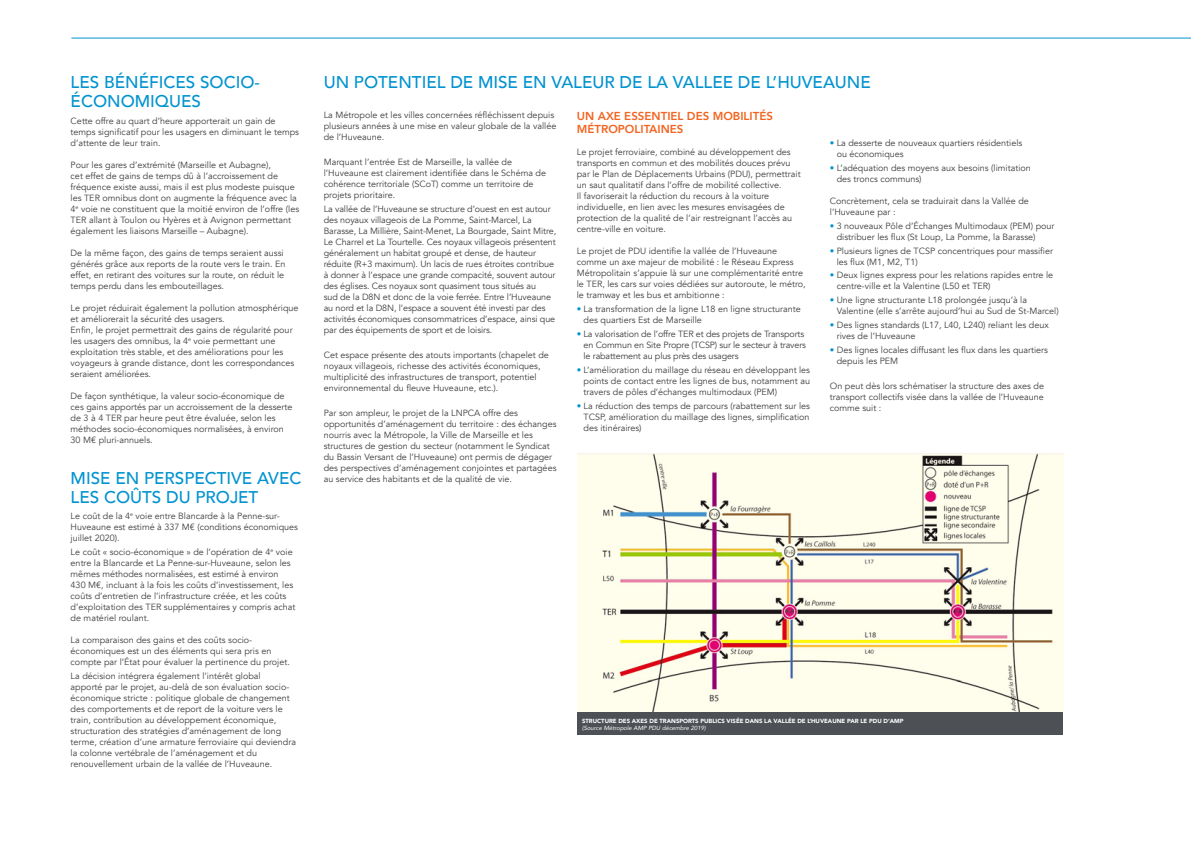
<style>
.page{position:relative;width:1191px;height:842px;background:#fff}
.page>*{position:absolute;margin:0;border:0;box-sizing:border-box;transform-origin:0 0}
.t1{font:500 17px/19px "Avenir";color:#0093d0}
.sous_sous_titre{font:800 11.5px/13px "Avenir";color:#f36421}
.t2{font:9px/11px "Avenir";color:#3e3e3f}
.legende{font:900 5.9px/7.1px "Avenir";color:#fff}
.s1{color:#0093d0}
.s2{font-weight:400;font-style:italic}
</style>
<div class="page">
<img style="left:577px;top:454px;width:486px;height:258px">
<div style="left:577px;top:712px;width:486px;height:23px;background:#4d5156"></div>
<hr style="left:71px;top:38px;width:1120px;height:1px;background:#0093d0">
<p class="t1" style="left:71px;top:72px;width:191px">LES BÉNÉFICES SOCIO-<br>ÉCONOMIQUES</p>
<p class="t2" style="left:71px;top:115px;width:230px">Cette offre au quart d’heure apporterait un gain de temps significatif pour les usagers en diminuant le temps d’attente de leur train.</p>
<p class="t2" style="left:71px;top:159px;width:230px">Pour les gares d’extrémité (Marseille et Aubagne),<br>cet effet de gains de temps dû à l’accroissement de fréquence existe aussi, mais il est plus modeste puisque les TER omnibus dont on augmente la fréquence avec la 4<sup>e</sup> voie ne constituent que la moitié environ de l’offre (les TER allant à Toulon ou Hyères et à Avignon permettant également les liaisons Marseille – Aubagne).</p>
<p class="t2" style="left:71px;top:247px;width:216px">De la même façon, des gains de temps seraient aussi générés grâce aux reports de la route vers le train. En effet, en retirant des voitures sur la route, on réduit le temps perdu dans les embouteillages.</p>
<p class="t2" style="left:71px;top:302px;width:229px">Le projet réduirait également la pollution atmosphérique et améliorerait la sécurité des usagers.</p>
<p class="t2" style="left:71px;top:324px;width:225px">Enfin, le projet permettrait des gains de régularité pour les usagers des omnibus, la 4<sup>e</sup> voie permettant une exploitation très stable, et des améliorations pour les voyageurs à grande distance, dont les correspondances seraient améliorées.</p>
<p class="t2" style="left:71px;top:390px;width:223px">De façon synthétique, la valeur socio-économique de ces gains apportés par un accroissement de la desserte de 3 à 4 TER par heure peut être évaluée, selon les méthodes socio-économiques normalisées, à environ 30 M€ pluri-annuels.</p>
<p class="t1" style="left:71px;top:467px;width:232px">MISE EN PERSPECTIVE AVEC<br>LES COÛTS DU PROJET</p>
<p class="t2" style="left:71px;top:511px;width:229px">Le coût de la 4<sup>e</sup> voie entre Blancarde à la Penne-sur-<br>Huveaune est estimé à 337 M€ (conditions économiques juillet 2020).</p>
<p class="t2" style="left:71px;top:547px;width:226px">Le coût « socio-économique » de l’opération de 4<sup>e</sup> voie entre la Blancarde et La Penne-sur-Huveaune, selon les mêmes méthodes normalisées, est estimé à environ 430 M€, incluant à la fois les coûts d’investissement, les coûts d’entretien de l’infrastructure créée, et les coûts d’exploitation des TER supplémentaires y compris achat de matériel roulant.</p>
<p class="t2" style="left:71px;top:635px;width:221px">La comparaison des gains et des coûts socio&shy;économiques est un des éléments qui sera pris en compte par l’État pour évaluer la pertinence du projet.</p>
<p class="t2" style="left:71px;top:670px;width:227px">La décision intégrera également l’intérêt global<br>apporté par le projet, au-delà de son évaluation socio&shy;économique stricte : politique globale de changement des comportements et de report de la voiture vers le train, contribution au développement économique, structuration des stratégies d’aménagement de long terme, création d’une armature ferroviaire qui deviendra la colonne vertébrale de l’aménagement et du renouvellement urbain de la vallée de l’Huveaune.</p>
<p class="t1" style="left:324px;top:72px;width:548px">UN POTENTIEL DE MISE EN VALEUR DE LA VALLEE DE L’HUVEAUNE</p>
<p class="t2" style="left:324px;top:110px;width:234px">La Métropole et les villes concernées réfléchissent depuis plusieurs années à une mise en valeur globale de la vallée de l’Huveaune.</p>
<p class="t2" style="left:324px;top:157px;width:224px">Marquant l’entrée Est de Marseille, la vallée de l’Huveaune est clairement identifiée dans le Schéma de cohérence territoriale (SCoT) comme un territoire de projets prioritaire.</p>
<p class="t2" style="left:324px;top:204px;width:234px">La vallée de l’Huveaune se structure d’ouest en est autour des noyaux villageois de La Pomme, Saint-Marcel, La Barasse, La Millière, Saint-Menet, La Bourgade, Saint Mitre, Le Charrel et La Tourtelle. Ces noyaux villageois présentent généralement un habitat groupé et dense, de hauteur réduite (R+3 maximum). Un lacis de rues étroites contribue à donner à l’espace une grande compacité, souvent autour des églises. Ces noyaux sont quasiment tous situés au<br>sud de la D8N et donc de la voie ferrée. Entre l’Huveaune au nord et la D8N, l’espace a souvent été investi par des activités économiques consommatrices d’espace, ainsi que par des équipements de sport et de loisirs.</p>
<p class="t2" style="left:324px;top:349px;width:227px">Cet espace présente des atouts importants (chapelet de noyaux villageois, richesse des activités économiques, multiplicité des infrastructures de transport, potentiel environnemental du fleuve Huveaune, etc.).</p>
<p class="t2" style="left:324px;top:407px;width:234px">Par son ampleur, le projet de la LNPCA offre des opportunités d’aménagement du territoire : des échanges nourris avec la Métropole, la Ville de Marseille et les structures de gestion du secteur (notamment le Syndicat du Bassin Versant de l’Huveaune) ont permis de dégager des perspectives d’aménagement conjointes et partagées au service des habitants et de la qualité de vie.</p>
<p class="sous_sous_titre" style="left:577px;top:110px;width:198px">UN AXE ESSENTIEL DES MOBILITÉS<br>MÉTROPOLITAINES</p>
<p class="t2" style="left:577px;top:147px;width:225px">Le projet ferroviaire, combiné au développement des transports en commun et des mobilités douces prévu par le Plan de Déplacements Urbains (PDU), permettrait un saut qualitatif dans l’offre de mobilité collective.<br>Il favoriserait la réduction du recours à la voiture individuelle, en lien avec les mesures envisagées de protection de la qualité de l’air restreignant l’accès au centre-ville en voiture.</p>
<p class="t2" style="left:577px;top:246px;width:230px">Le projet de PDU identifie la vallée de l’Huveaune comme un axe majeur de mobilité : le Réseau Express Métropolitain s’appuie là sur une complémentarité entre le TER, les cars sur voies dédiées sur autoroute, le métro, le tramway et les bus et ambitionne :</p>
<p class="t2" style="left:583px;top:304px;width:218px;text-indent:-7px"><span class="s1">•</span> La transformation de la ligne L18 en ligne structurante des quartiers Est de Marseille</p>
<p class="t2" style="left:583px;top:329px;width:224px;text-indent:-7px"><span class="s1">•</span> La valorisation de l’offre TER et des projets de Transports en Commun en Site Propre (TCSP) sur le secteur à travers le rabattement au plus près des usagers</p>
<p class="t2" style="left:583px;top:364px;width:228px;text-align:justify;text-indent:-7px"><span class="s1">•</span> L’amélioration du maillage du réseau en développant les points de contact entre les lignes de bus, notamment au travers de pôles d’échanges multimodaux (PEM)</p>
<p class="t2" style="left:583px;top:400px;width:228px;text-align:justify;text-indent:-7px"><span class="s1">•</span> La réduction des temps de parcours (rabattement sur les TCSP, amélioration du maillage des lignes, simplification des itinéraires)</p>
<p class="t2" style="left:836px;top:138px;width:187px;text-indent:-7px"><span class="s1">•</span> La desserte de nouveaux quartiers résidentiels ou économiques</p>
<p class="t2" style="left:836px;top:162px;width:196px;text-indent:-7px"><span class="s1">•</span> L’adéquation des moyens aux besoins (limitation des troncs communs)</p>
<p class="t2" style="left:830px;top:195px;width:200px">Concrètement, cela se traduirait dans la Vallée de l’Huveaune par :</p>
<p class="t2" style="left:836px;top:220px;width:219px;text-indent:-7px"><span class="s1">•</span> 3 nouveaux Pôle d’Échanges Multimodaux (PEM) pour distribuer les flux (St Loup, La Pomme, la Barasse)</p>
<p class="t2" style="left:836px;top:245px;width:218px;text-indent:-7px"><span class="s1">•</span> Plusieurs lignes de TCSP concentriques pour massifier les flux (M1, M2, T1)</p>
<p class="t2" style="left:836px;top:270px;width:218px;text-indent:-7px"><span class="s1">•</span> Deux lignes express pour les relations rapides entre le centre-ville et la Valentine (L50 et TER)</p>
<p class="t2" style="left:836px;top:295px;width:223px;text-indent:-7px"><span class="s1">•</span> Une ligne structurante L18 prolongée jusqu’à la<br>Valentine (elle s’arrête aujourd’hui au Sud de St-Marcel)</p>
<p class="t2" style="left:836px;top:320px;width:213px;text-indent:-7px"><span class="s1">•</span> Des lignes standards (L17, L40, L240) reliant les deux rives de l’Huveaune</p>
<p class="t2" style="left:836px;top:344px;width:213px;text-indent:-7px"><span class="s1">•</span> Des lignes locales diffusant les flux dans les quartiers depuis les PEM</p>
<p class="t2" style="left:830px;top:380px;width:216px;text-align:justify">On peut dès lors schématiser la structure des axes de transport collectifs visée dans la vallée de l’Huveaune comme suit :</p>
<p class="legende" style="left:582px;top:717px;width:323px">STRUCTURE DES AXES DE TRANSPORTS PUBLICS VISÉE DANS LA VALLÉE DE L’HUVEAUNE PAR LE PDU D’AMP <span class="s2">(Source Métropole AMP PDU décembre 2019)</span></p>
</div>
